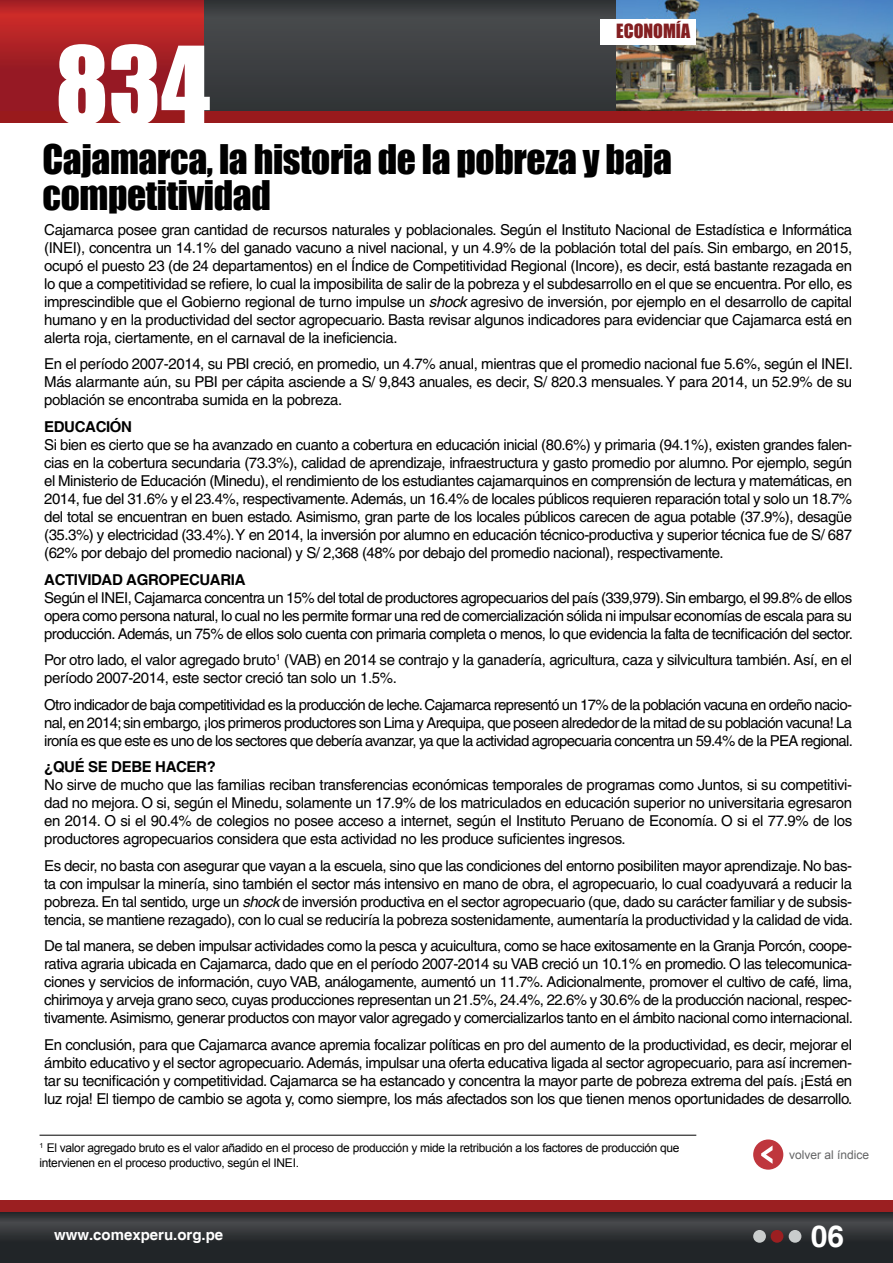
<style>
.page{position:relative;width:893px;height:1263px;background:#fff}
.page>*{position:absolute;margin:0;border:0;box-sizing:border-box;transform-origin:0 0}
.t1{font:99px "Impact";color:#fff}
.t2{font:37.5px/36px "Impact";letter-spacing:-.01em;color:#000}
.t3{font:700 30px "Helvetica";color:#fff}
.t4{font:18px "Impact";color:#831f21}
.t5{font:15px/18px "Helvetica";letter-spacing:-.03em;color:#000;text-align:justify}
.t6{font:700 15px "Helvetica";letter-spacing:-.025em;color:#000}
.t7{font:700 15px "Helvetica";color:#fff}
.t8{font:12px/14.4px "Arial";letter-spacing:-.025em;color:#000}
.t9{font:12px "Arial";color:#636465}
.s1{font-style:italic}
</style>
<div class="page">
<div style="left:200px;top:0;width:693px;height:123px;background:#3c3e41"></div>
<img style="left:616px;top:0;width:277px;height:111px">
<svg style="left:0;top:1212px;width:893px;height:51px;background:#2c2f32"></svg>
<div style="left:0;top:1200px;width:893px;height:12px;background:#9b1f21"></div>
<div style="left:753px;top:1230px;width:13px;height:13px;background:#c9cccc;border-radius:50%"></div>
<div style="left:771px;top:1230px;width:12px;height:13px;background:#9b1f21;border-radius:50%"></div>
<div style="left:789px;top:1230px;width:12px;height:13px;background:#c9cccc;border-radius:50%"></div>
<div style="left:753px;top:1139px;width:30px;height:31px;background:#bf363d;border-radius:50%"></div>
<svg style="left:761px;top:1146px;width:11px;height:18px"></svg>
<svg style="left:0;top:0;width:203px;height:111px;background:#a71f25"></svg>
<div style="left:0;top:111px;width:893px;height:12px;background:#991a1c"></div>
<div style="left:600px;top:19px;width:96px;height:25px;background:#fff"></div>
<hr style="left:40px;top:1135px;width:656px;height:1px;background:#000">
<h1 class="t1" style="left:55px;top:8px;width:156px">834</h1>
<p class="t4" style="left:616px;top:17px;width:76px">economía</p>
<h2 class="t2" style="left:43px;top:140px;width:631px">Cajamarca, la historia de la pobreza y baja competitividad</h2>
<p class="t5" style="left:44px;top:221px;width:809px">Cajamarca posee gran cantidad de recursos naturales y poblacionales. Según el Instituto Nacional de Estadística e Informática (INEI), concentra un 14.1% del ganado vacuno a nivel nacional, y un 4.9% de la población total del país. Sin embargo, en 2015, ocupó el puesto 23 (de 24 departamentos) en el Índice de Competitividad Regional (Incore), es decir, está bastante rezagada en lo que a competitividad se refiere, lo cual la imposibilita de salir de la pobreza y el subdesarrollo en el que se encuentra. Por ello, es imprescindible que el Gobierno regional de turno impulse un <span class="s1">shock</span> agresivo de inversión, por ejemplo en el desarrollo de capital humano y en la productividad del sector agropecuario. Basta revisar algunos indicadores para evidenciar que Cajamarca está en alerta roja, ciertamente, en el carnaval de la ineficiencia.</p>
<p class="t5" style="left:44px;top:355px;width:810px">En el período 2007-2014, su PBI creció, en promedio, un 4.7% anual, mientras que el promedio nacional fue 5.6%, según el INEI.<br>Más alarmante aún, su PBI per cápita asciende a S/ 9,843 anuales, es decir, S/ 820.3 mensuales. Y para 2014, un 52.9% de su población se encontraba sumida en la pobreza.</p>
<p class="t6" style="left:44px;top:417px;width:89px">EDUCACIÓN</p>
<p class="t5" style="left:44px;top:436px;width:809px">Si bien es cierto que se ha avanzado en cuanto a cobertura en educación inicial (80.6%) y primaria (94.1%), existen grandes falen&shy;cias en la cobertura secundaria (73.3%), calidad de aprendizaje, infraestructura y gasto promedio por alumno. Por ejemplo, según el Ministerio de Educación (Minedu), el rendimiento de los estudiantes cajamarquinos en comprensión de lectura y matemáticas, en 2014, fue del 31.6% y el 23.4%, respectivamente. Además, un 16.4% de locales públicos requieren reparación total y solo un 18.7% del total se encuentran en buen estado. Asimismo, gran parte de los locales públicos carecen de agua potable (37.9%), desagüe (35.3%) y electricidad (33.4%). Y en 2014, la inversión por alumno en educación técnico-productiva y superior técnica fue de S/ 687 (62% por debajo del promedio nacional) y S/ 2,368 (48% por debajo del promedio nacional), respectivamente.</p>
<p class="t6" style="left:44px;top:570px;width:203px">ACTIVIDAD AGROPECUARIA</p>
<p class="t5" style="left:44px;top:588px;width:810px">Según el INEI, Cajamarca concentra un 15% del total de productores agropecuarios del país (339,979). Sin embargo, el 99.8% de ellos opera como persona natural, lo cual no les permite formar una red de comercialización sólida ni impulsar economías de escala para su producción. Además, un 75% de ellos solo cuenta con primaria completa o menos, lo que evidencia la falta de tecnificación del sector.</p>
<p class="t5" style="left:44px;top:651px;width:809px">Por otro lado, el valor agregado bruto<sup>1</sup> (VAB) en 2014 se contrajo y la ganadería, agricultura, caza y silvicultura también. Así, en el período 2007-2014, este sector creció tan solo un 1.5%.</p>
<p class="t5" style="left:44px;top:695px;width:810px">Otro indicador de baja competitividad es la producción de leche. Cajamarca representó un 17% de la población vacuna en ordeño nacio&shy;nal, en 2014; sin embargo, ¡los primeros productores son Lima y Arequipa, que poseen alrededor de la mitad de su población vacuna! La ironía es que este es uno de los sectores que debería avanzar, ya que la actividad agropecuaria concentra un 59.4% de la PEA regional.</p>
<p class="t6" style="left:44px;top:758px;width:173px">¿QUÉ SE DEBE HACER?</p>
<p class="t5" style="left:44px;top:776px;width:809px">No sirve de mucho que las familias reciban transferencias económicas temporales de programas como Juntos, si su competitivi&shy;dad no mejora. O si, según el Minedu, solamente un 17.9% de los matriculados en educación superior no universitaria egresaron en 2014. O si el 90.4% de colegios no posee acceso a internet, según el Instituto Peruano de Economía. O si el 77.9% de los productores agropecuarios considera que esta actividad no les produce suficientes ingresos.</p>
<p class="t5" style="left:44px;top:856px;width:810px">Es decir, no basta con asegurar que vayan a la escuela, sino que las condiciones del entorno posibiliten mayor aprendizaje. No bas&shy;ta con impulsar la minería, sino también el sector más intensivo en mano de obra, el agropecuario, lo cual coadyuvará a reducir la pobreza. En tal sentido, urge un <span class="s1">shock</span> de inversión productiva en el sector agropecuario (que, dado su carácter familiar y de subsis&shy;tencia, se mantiene rezagado), con lo cual se reduciría la pobreza sostenidamente, aumentaría la productividad y la calidad de vida.</p>
<p class="t5" style="left:44px;top:937px;width:810px">De tal manera, se deben impulsar actividades como la pesca y acuicultura, como se hace exitosamente en la Granja Porcón, coope&shy;rativa agraria ubicada en Cajamarca, dado que en el período 2007-2014 su VAB creció un 10.1% en promedio. O las telecomunica&shy;ciones y servicios de información, cuyo VAB, análogamente, aumentó un 11.7%. Adicionalmente, promover el cultivo de café, lima, chirimoya y arveja grano seco, cuyas producciones representan un 21.5%, 24.4%, 22.6% y 30.6% de la producción nacional, respec&shy;tivamente. Asimismo, generar productos con mayor valor agregado y comercializarlos tanto en el ámbito nacional como internacional.</p>
<p class="t5" style="left:44px;top:1035px;width:810px">En conclusión, para que Cajamarca avance apremia focalizar políticas en pro del aumento de la productividad, es decir, mejorar el ámbito educativo y el sector agropecuario. Además, impulsar una oferta educativa ligada al sector agropecuario, para así incremen&shy;tar su tecnificación y competitividad. Cajamarca se ha estancado y concentra la mayor parte de pobreza extrema del país. ¡Está en luz roja! El tiempo de cambio se agota y, como siempre, los más afectados son los que tienen menos oportunidades de desarrollo.</p>
<p class="t8" style="left:40px;top:1141px;width:642px"><sup>1</sup> El valor agregado bruto es el valor añadido en el proceso de producción y mide la retribución a los factores de producción que intervienen en el proceso productivo, según el INEI.</p>
<p class="t7" style="left:54px;top:1226px;width:171px">WWW.COMEXPERU.ORG.PE</p>
<p class="t9" style="left:789px;top:1147px;width:82px">volver al índice</p>
<h3 class="t3" style="left:811px;top:1218px;width:35px">06</h3>
</div>
